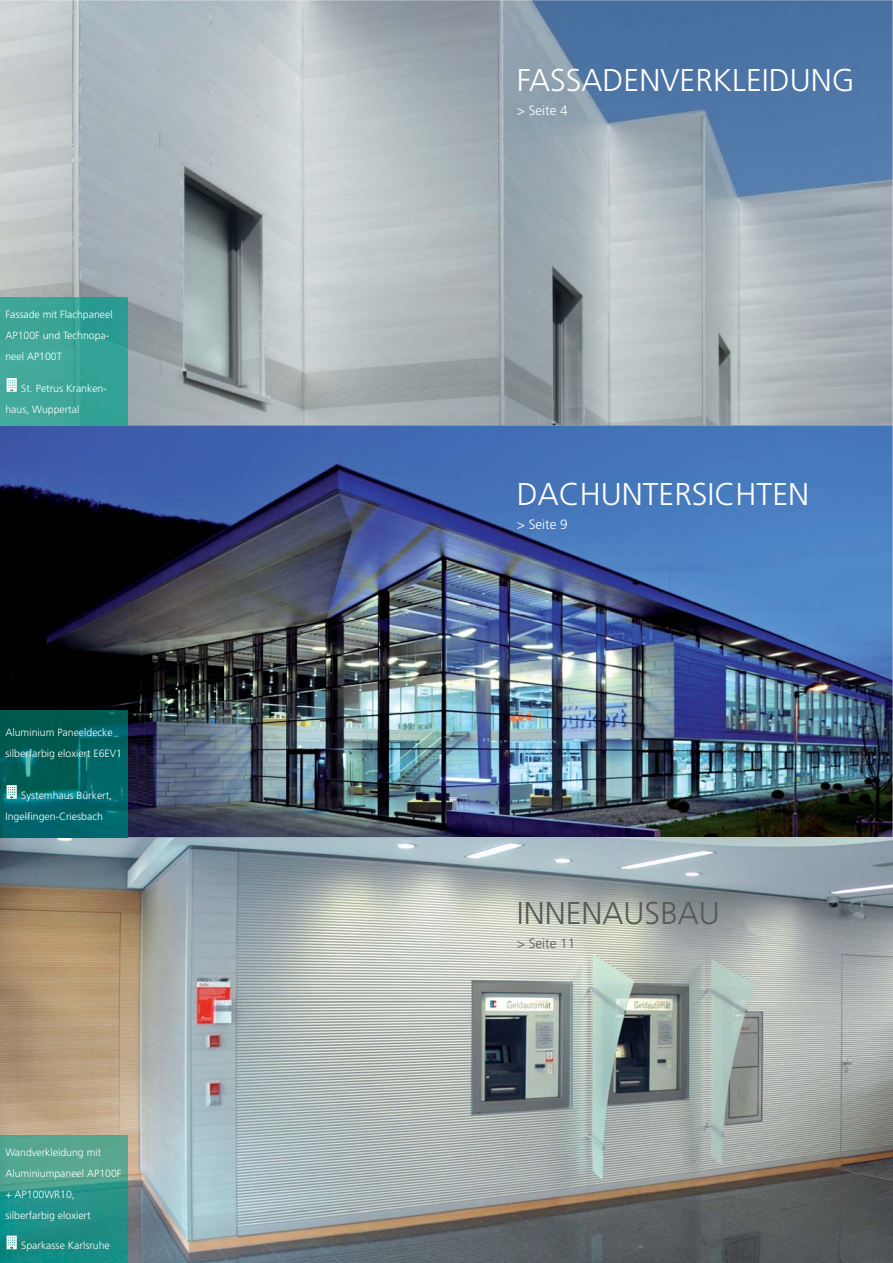
<style>
.page{position:relative;width:893px;height:1263px;background:#fff}
.page>*{position:absolute;margin:0;border:0;box-sizing:border-box;transform-origin:0 0}
.t1{font:300 31.5px "Frutiger CE";color:#fff}
.t2{font:300 31.5px "Frutiger CE";color:#58595b}
.t3{font:300 13.5px "Frutiger CE";color:#fff}
.t4{font:300 13.5px "Frutiger CE";color:#58595b}
.t5{font:300 10.5px/21px "Frutiger CE";color:#fff}
</style>
<div class="page">
<img style="left:0;top:0;width:893px;height:838px">
<img style="left:0;top:838px;width:840px;height:318px">
<img style="left:840px;top:838px;width:53px;height:425px">
<img style="left:128px;top:1156px;width:713px;height:107px">
<img style="left:0;top:298px;width:128px;height:127px">
<svg style="left:7px;top:378px;width:10px;height:14px"></svg>
<img style="left:0;top:710px;width:128px;height:128px">
<svg style="left:7px;top:785px;width:10px;height:14px"></svg>
<img style="left:0;top:1135px;width:128px;height:128px">
<svg style="left:7px;top:1236px;width:10px;height:13px"></svg>
<p class="t5" style="left:5px;top:305px;width:109px">Fassade mit Flachpaneel<br>AP100F und Technopa&shy;neel AP100T</p>
<p class="t5" style="left:5px;top:378px;width:103px;text-indent:16px">St. Petrus Kranken&shy;haus, Wuppertal</p>
<p class="t5" style="left:5px;top:722px;width:118px">Aluminium Paneeldecke silberfarbig eloxiert E6EV1</p>
<p class="t5" style="left:5px;top:785px;width:108px;text-indent:16px">Systemhaus Bürkert,<br>Ingelfingen-Criesbach</p>
<p class="t5" style="left:5px;top:1143px;width:118px">Wandverkleidung mit<br>Aluminiumpaneel AP100F + AP100WR10, silberfarbig eloxiert</p>
<p class="t5" style="left:21px;top:1236px;width:90px">Sparkasse Karlsruhe</p>
<h1 class="t1" style="left:517px;top:66px;width:339px">FASSADENVERKLEIDUNG</h1>
<p class="t3" style="left:517px;top:104px;width:52px">&gt; Seite 4</p>
<h1 class="t1" style="left:517px;top:481px;width:294px">DACHUNTERSICHTEN</h1>
<p class="t3" style="left:517px;top:519px;width:52px">&gt; Seite 9</p>
<h1 class="t2" style="left:517px;top:900px;width:204px">INNENAUSBAU</h1>
<p class="t4" style="left:517px;top:938px;width:60px">&gt; Seite 11</p>
</div>
